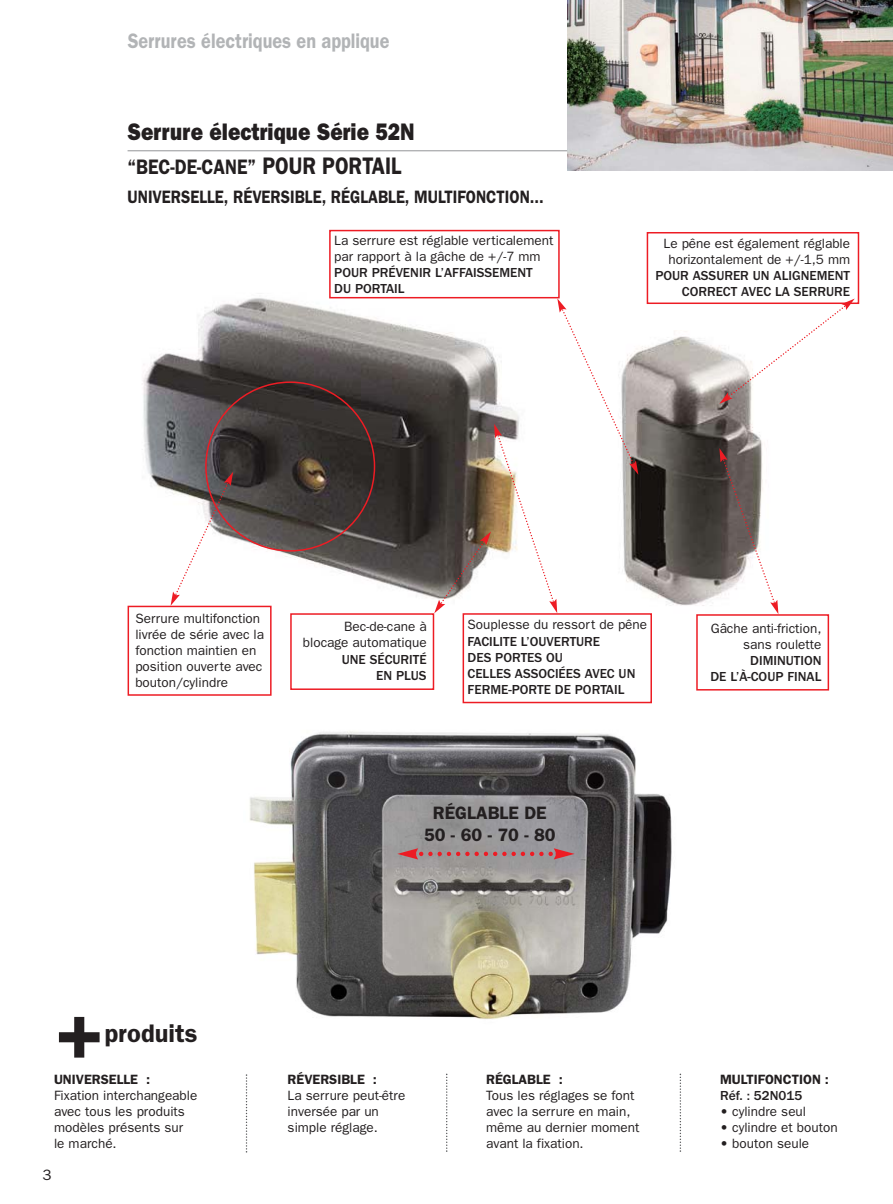
<style>
.page{position:relative;width:893px;height:1204px;background:#fff}
.page>*{position:absolute;margin:0;border:0;box-sizing:border-box;transform-origin:0 0}
.t1{font:600 84px "Franklin Gothic";color:#231f20}
.t2{font:600 25.5px "Franklin Gothic";color:#231f20}
.t3{font:800 24px "Franklin Gothic";color:#231f20;scale:.86 1}
.t4{font:600 21px "Franklin Gothic";color:#b2b4b6;scale:.86 1}
.t5{font:600 21px "Franklin Gothic";color:#231f20;scale:.86 1}
.t6{font:600 18px "Franklin Gothic";color:#231f20;scale:.86 1}
.t7{font:600 18px/21.6px "Franklin Gothic";color:#231f20;text-align:center}
.t8{font:15px "Franklin Gothic";color:#231f20}
.t9{font:13.5px/16.2px "Franklin Gothic";color:#231f20}
.t10{font:500 13.5px/16.2px "Franklin Gothic";color:#231f20;text-align:right}
.t11{font:600 13.5px "Franklin Gothic";color:#231f20}
.s1{font-size:24px}
</style>
<div class="page">
<hr style="left:128px;top:150px;width:637px;height:1px;background:#939598">
<img style="left:568px;top:0;width:325px;height:171px">
<img style="left:142px;top:353px;width:29px;height:252px">
<svg style="left:127px;top:605px;width:703px;height:99px"></svg>
<svg style="left:171px;top:229px;width:689px;height:385px"></svg>
<img style="left:249px;top:731px;width:423px;height:288px">
<svg style="left:397px;top:848px;width:177px;height:11px;background:#ab7c7f"></svg>
<svg style="left:246px;top:1074px;width:1px;height:78px"></svg>
<svg style="left:446px;top:1073px;width:1px;height:78px"></svg>
<svg style="left:680px;top:1073px;width:1px;height:78px"></svg>
<h3 class="t4" style="left:128px;top:33px;width:306px">Serrures électriques en applique</h3>
<h3 class="t3" style="left:128px;top:117px;width:335px">Serrure électrique Série 52N</h3>
<h3 class="t5" style="left:128px;top:159px;width:320px">“BEC-DE-CANE” <span class="s1">POUR PORTAIL</span></h3>
<h3 class="t6" style="left:128px;top:190px;width:485px">UNIVERSELLE, RÉVERSIBLE, RÉGLABLE, MULTIFONCTION...</h3>
<p class="t9" style="left:334px;top:233px;width:221px">La serrure est réglable verticalement par rapport à la gâche de +/-7 mm</p>
<p class="t10" style="left:334px;top:264px;width:200px;text-align:left">POUR PRÉVENIR L’AFFAISSEMENT<br>DU PORTAIL</p>
<p class="t9" style="left:664px;top:236px;width:188px;text-align:center">Le pêne est également réglable horizontalement de +/-1,5 mm</p>
<p class="t10" style="left:655px;top:267px;width:196px">POUR ASSURER UN ALIGNEMENT<br>CORRECT AVEC LA SERRURE</p>
<p class="t9" style="left:135px;top:611px;width:130px">Serrure multifonction livrée de série avec la fonction maintien en position ouverte avec bouton/cylindre</p>
<p class="t9" style="left:711px;top:621px;width:112px;text-align:right">Gâche anti-friction, sans roulette</p>
<p class="t9" style="left:468px;top:618px;width:181px">Souplesse du ressort de pêne</p>
<p class="t10" style="left:468px;top:632px;width:169px;text-align:left">FACILITE L’OUVERTURE<br>DES PORTES OU<br>CELLES ASSOCIÉES AVEC UN<br>FERME-PORTE DE PORTAIL</p>
<p class="t9" style="left:303px;top:619px;width:125px;text-align:right">Bec-de-cane à blocage automatique</p>
<p class="t10" style="left:342px;top:650px;width:86px">UNE SÉCURITÉ<br>EN PLUS</p>
<p class="t10" style="left:710px;top:652px;width:112px">DIMINUTION<br>DE L’À-COUP FINAL</p>
<h1 class="t1" style="left:54px;top:1000px;width:52px">+</h1>
<h2 class="t2" style="left:104px;top:1023px;width:95px">produits</h2>
<p class="t11" style="left:54px;top:1073px;width:98px">UNIVERSELLE :</p>
<p class="t9" style="left:54px;top:1088px;width:145px">Fixation interchangeable avec tous les produits modèles présents sur<br>le marché.</p>
<p class="t8" style="left:43px;top:1169px;width:11px">3</p>
<h3 class="t7" style="left:424px;top:803px;width:133px">RÉGLABLE DE<br>50 - 60 - 70 - 80</h3>
<p class="t11" style="left:288px;top:1073px;width:91px">RÉVERSIBLE :</p>
<p class="t9" style="left:288px;top:1088px;width:119px">La serrure peut-être inversée par un simple réglage.</p>
<p class="t11" style="left:486px;top:1073px;width:78px">RÉGLABLE :</p>
<p class="t9" style="left:486px;top:1088px;width:155px">Tous les réglages se font avec la serrure en main, même au dernier moment avant la fixation.</p>
<p class="t11" style="left:720px;top:1073px;width:110px">MULTIFONCTION :</p>
<p class="t10" style="left:720px;top:1086px;width:84px">Réf. : 52N015</p>
<p class="t9" style="left:720px;top:1104px;width:88px">• cylindre seul</p>
<p class="t9" style="left:720px;top:1120px;width:119px">• cylindre et bouton</p>
<p class="t9" style="left:720px;top:1136px;width:91px">• bouton seule</p>
</div>
